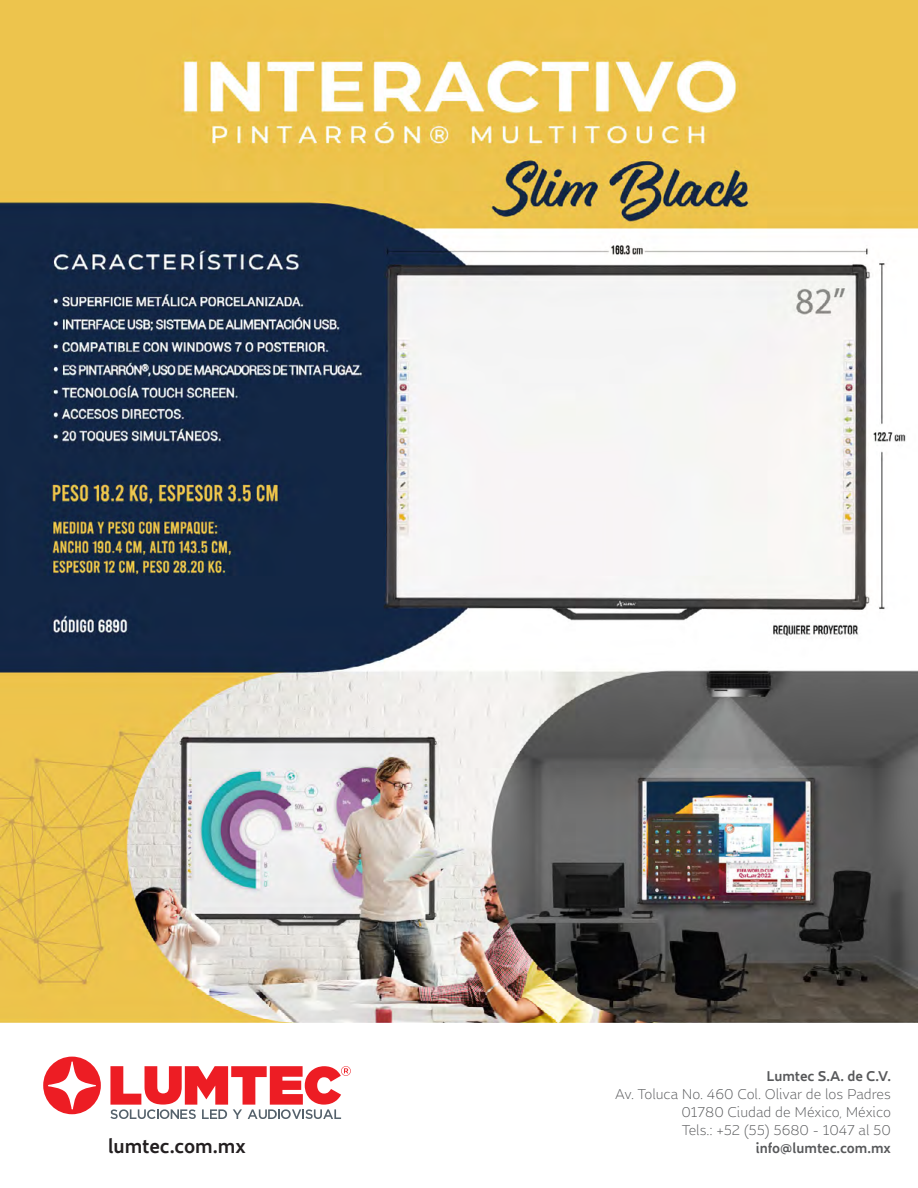
<style>
.page{position:relative;width:918px;height:1188px;background:#fff}
.page>*{position:absolute;margin:0;border:0;box-sizing:border-box;transform-origin:0 0}
.t1{font:700 21px "Dupla";color:#231f20}
.t2{font:15px/18px "Dupla";color:#58595b;text-align:justify}
.t3{font:700 15px "Dupla";color:#58595b}
</style>
<div class="page">
<img style="left:0;top:0;width:918px;height:1022px">
<svg style="left:43px;top:1057px;width:58px;height:57px"></svg>
<svg style="left:110px;top:1066px;width:241px;height:53px"></svg>
<p class="t3" style="left:767px;top:1065px;width:126px">Lumtec S.A. de C.V.</p>
<p class="t2" style="left:681px;top:1084px;width:211px;text-indent:-66px">Av. Toluca No. 460 Col. Olivar de los Padres 01780 Ciudad de México, México Tels.: +52 (55) 5680 - 1047 al 50</p>
<h1 class="t1" style="left:108px;top:1131px;width:139px">lumtec.com.mx</h1>
<p class="t3" style="left:756px;top:1137px;width:137px">info@lumtec.com.mx</p>
</div>
